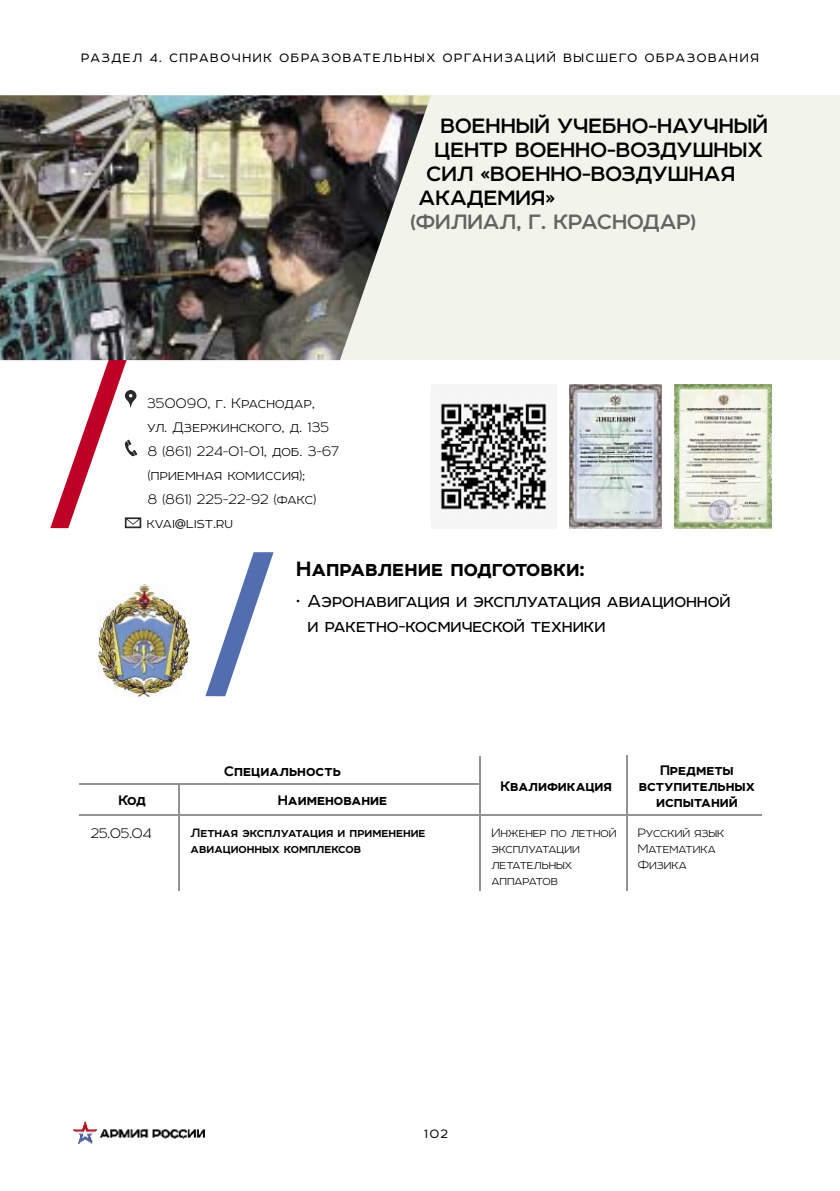
<style>
.page{position:relative;width:840px;height:1191px;background:#fff}
.page>*{position:absolute;margin:0;border:0;box-sizing:border-box;transform-origin:0 0}
.t1{font:700 24px "Room";color:#000}
.t2{font:900 24px "Room";color:#000}
.t3{font:700 24px "Room";color:#636363}
.t4{font:20px/24.8px "Room";color:#000}
.t5{font:100 16px/24px "Room";letter-spacing:.02em;color:#000}
.t6{font:900 16px/16px "Room";color:#000;text-align:center}
.t7{font:100 14px/16px "Room";color:#000}
.t8{font:14px "Room";letter-spacing:.12em;color:#000}
.t9{font:700 14px/16px "Room";color:#000}
</style>
<div class="page">
<div style="left:0;top:95px;width:839px;height:265px;background:#f2f3eb"></div>
<img style="left:73px;top:1121px;width:133px;height:23px">
<svg style="left:205px;top:552px;width:68px;height:144px"></svg>
<svg style="left:50px;top:360px;width:94px;height:168px"></svg>
<img style="left:674px;top:384px;width:97px;height:144px">
<img style="left:569px;top:384px;width:92px;height:144px">
<div style="left:430px;top:384px;width:126px;height:144px;background:#f5f5f5"></div>
<img style="left:441px;top:403px;width:106px;height:107px">
<img style="left:0;top:95px;width:430px;height:265px">
<img style="left:99px;top:584px;width:90px;height:112px">
<svg style="left:479px;top:756px;width:1px;height:27px"></svg>
<hr style="left:625px;top:755px;width:1px;height:59px;background:#939393">
<hr style="left:79px;top:783px;width:401px;height:1px;background:#939393">
<hr style="left:179px;top:784px;width:1px;height:30px;background:#939393">
<hr style="left:479px;top:784px;width:1px;height:30px;background:#939393">
<hr style="left:79px;top:814px;width:401px;height:1px;background:#939393">
<hr style="left:179px;top:815px;width:1px;height:75px;background:#939393">
<hr style="left:480px;top:814px;width:146px;height:1px;background:#939393">
<hr style="left:479px;top:815px;width:1px;height:75px;background:#939393">
<hr style="left:626px;top:814px;width:135px;height:1px;background:#939393">
<hr style="left:625px;top:815px;width:1px;height:75px;background:#939393">
<p class="t8" style="left:81px;top:49px;width:678px">РАЗДЕЛ 4. СПРАВОЧНИК ОБРАЗОВАТЕЛЬНЫХ ОРГАНИЗАЦИЙ ВЫСШЕГО ОБРАЗОВАНИЯ</p>
<h1 class="t1" style="left:440px;top:111px;width:328px">ВОЕННЫЙ УЧЕБНО-НАУЧНЫЙ</h1>
<h1 class="t1" style="left:434px;top:135px;width:330px">ЦЕНТР ВОЕННО-ВОЗДУШНЫХ</h1>
<h1 class="t1" style="left:426px;top:159px;width:310px">СИЛ «ВОЕННО-ВОЗДУШНАЯ</h1>
<h1 class="t1" style="left:418px;top:183px;width:138px">АКАДЕМИЯ»</h1>
<h1 class="t3" style="left:410px;top:207px;width:287px">(ФИЛИАЛ, Г. КРАСНОДАР)</h1>
<p class="t5" style="left:147px;top:390px;width:193px">350090, г. Краснодар,<br>ул. Дзержинского, д. 135<br>8 (861) 224-01-01, доб. 3-67 (приемная комиссия);<br>8 (861) 225-22-92 (факс) kvai@list.ru</p>
<h1 class="t2" style="left:296px;top:554px;width:289px">Направление подготовки:</h1>
<p class="t4" style="left:307px;top:587px;width:424px;text-indent:-11px">• Аэронавигация и эксплуатация авиационной и ракетно-космической техники</p>
<p class="t6" style="left:224px;top:762px;width:118px">Специальность</p>
<p class="t6" style="left:500px;top:777px;width:113px">Квалификация</p>
<p class="t6" style="left:638px;top:761px;width:118px">Предметы вступительных</p>
<p class="t6" style="left:118px;top:792px;width:29px">Код</p>
<p class="t6" style="left:277px;top:792px;width:111px">Наименование</p>
<p class="t6" style="left:655px;top:793px;width:83px">испытаний</p>
<p class="t5" style="left:91px;top:820px;width:62px">25.05.04</p>
<p class="t9" style="left:190px;top:823px;width:236px">Летная эксплуатация и применение авиационных комплексов</p>
<p class="t7" style="left:491px;top:823px;width:126px">Инженер по летной эксплуатации летательных аппаратов</p>
<p class="t7" style="left:637px;top:823px;width:88px">Русский язык<br>Математика<br>Физика</p>
<p class="t8" style="left:424px;top:1124px;width:25px">102</p>
</div>
